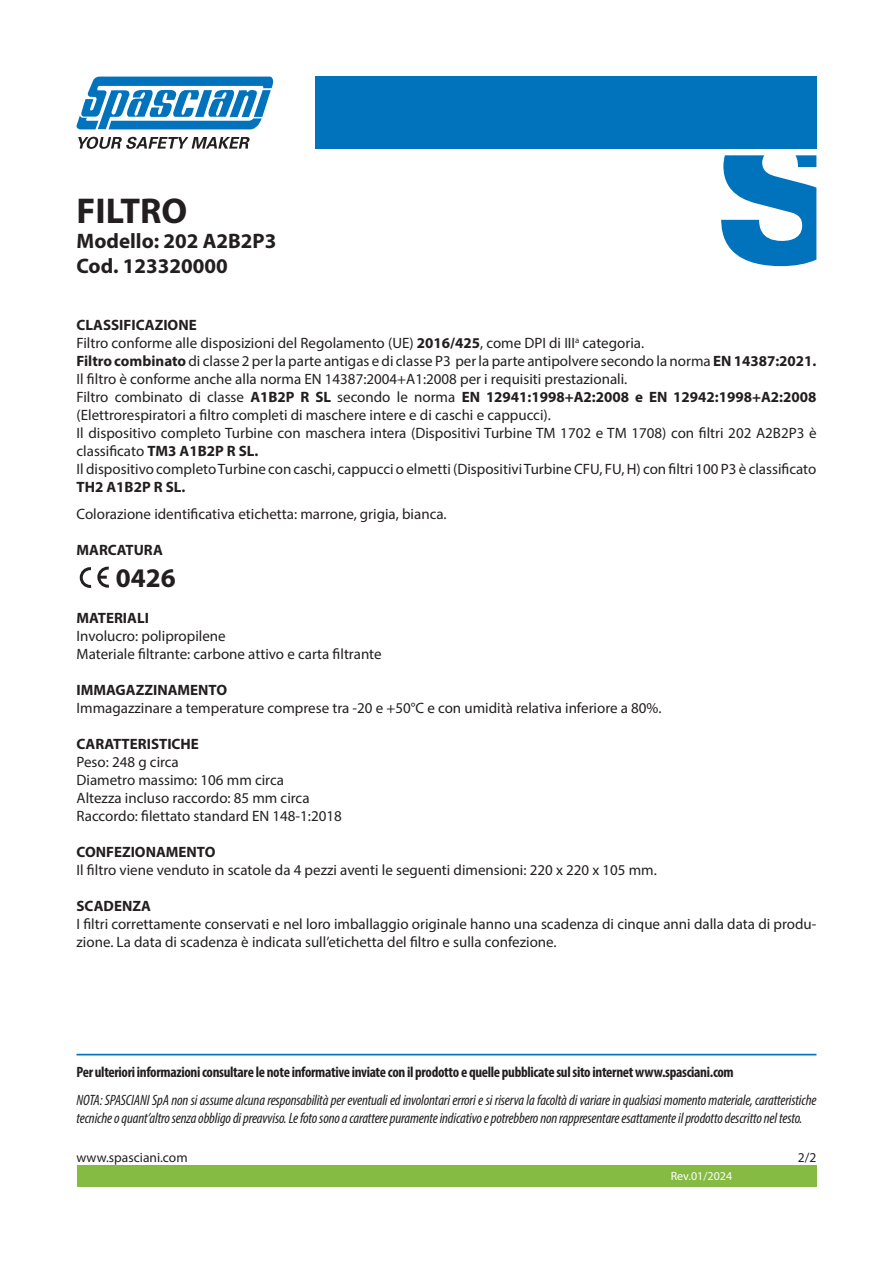
<style>
.page{position:relative;width:893px;height:1263px;background:#fff}
.page>*{position:absolute;margin:0;border:0;box-sizing:border-box;transform-origin:0 0}
.t1{font:700 36px "Myriad Pro";color:#231f20}
.t2{font:700 27px "Myriad Pro";color:#231f20}
.t3{font:700 21px "Myriad Pro";color:#231f20}
.t4{font:15px/18px "Myriad Pro";color:#231f20}
.t5{font:italic condensed 15px/18px "Myriad Pro";letter-spacing:-.01em;color:#231f20}
.t6{font:700 condensed 15px "Myriad Pro";letter-spacing:-.02em;color:#231f20}
.t7{font:700 15px "Myriad Pro";color:#231f20}
.t8{font:13.5px "Myriad Pro";color:#231f20}
.t9{font:12px "Myriad Pro";color:#fff}
.s1{font-weight:700}
</style>
<div class="page">
<hr style="left:77px;top:1054px;width:739px;height:1px;background:#0073bc">
<svg style="left:77px;top:77px;width:196px;height:52px"></svg>
<svg style="left:78px;top:137px;width:172px;height:12px"></svg>
<div style="left:315px;top:77px;width:501px;height:72px;background:#0073bc"></div>
<svg style="left:721px;top:155px;width:95px;height:111px"></svg>
<div style="left:77px;top:1165px;width:739px;height:21px;background:#85bb43"></div>
<svg style="left:80px;top:567px;width:29px;height:21px"></svg>
<p class="t1" style="left:77px;top:187px;width:112px">FILTRO</p>
<p class="t3" style="left:77px;top:227px;width:201px">Modello: 202 A2B2P3</p>
<p class="t3" style="left:77px;top:252px;width:153px">Cod. 123320000</p>
<p class="t7" style="left:77px;top:315px;width:122px">CLASSIFICAZIONE</p>
<p class="t4" style="left:77px;top:334px;width:569px">Filtro conforme alle disposizioni del Regolamento (UE) <span class="s1">2016/425</span>, come DPI di III<sup>a</sup> categoria.</p>
<p class="t4" style="left:77px;top:352px;width:741px"><span class="s1">Filtro combinato</span> di classe 2 per la parte antigas e di classe P3 per la parte antipolvere secondo la norma <span class="s1">EN 14387:2021.</span></p>
<p class="t4" style="left:77px;top:370px;width:552px">Il filtro è conforme anche alla norma EN 14387:2004+A1:2008 per i requisiti prestazionali.</p>
<p class="t4" style="left:77px;top:388px;width:741px">Filtro combinato di classe <span class="s1">A1B2P R SL</span> secondo le norma <span class="s1">EN 12941:1998+A2:2008 e EN 12942:1998+A2:2008 </span>(Elettrorespiratori a filtro completi di maschere intere e di caschi e cappucci).</p>
<p class="t4" style="left:77px;top:424px;width:741px">Il dispositivo completo Turbine con maschera intera (Dispositivi Turbine TM 1702 e TM 1708) con filtri 202 A2B2P3 è classificato <span class="s1">TM3 A1B2P R SL.</span></p>
<p class="t4" style="left:77px;top:460px;width:741px">Il dispositivo completo Turbine con caschi, cappucci o elmetti (Dispositivi Turbine CFU, FU, H) con filtri 100 P3 è classificato<br><span class="s1">TH2 A1B2P R SL.</span></p>
<p class="t4" style="left:77px;top:505px;width:372px">Colorazione identificativa etichetta: marrone, grigia, bianca.</p>
<p class="t7" style="left:77px;top:540px;width:88px">MARCATURA</p>
<p class="t2" style="left:116px;top:560px;width:61px">0426</p>
<p class="t7" style="left:77px;top:608px;width:74px">MATERIALI</p>
<p class="t4" style="left:77px;top:626px;width:151px">Involucro: polipropilene</p>
<p class="t4" style="left:77px;top:644px;width:307px">Materiale filtrante: carbone attivo e carta filtrante</p>
<p class="t7" style="left:77px;top:680px;width:152px">IMMAGAZZINAMENTO</p>
<p class="t4" style="left:77px;top:698px;width:587px">Immagazzinare a temperature comprese tra -20 e +50°C e con umidità relativa inferiore a 80%.</p>
<p class="t7" style="left:77px;top:734px;width:124px">CARATTERISTICHE</p>
<p class="t4" style="left:77px;top:752px;width:104px">Peso: 248 g circa</p>
<p class="t4" style="left:77px;top:770px;width:209px">Diametro massimo: 106 mm circa</p>
<p class="t4" style="left:77px;top:788px;width:235px">Altezza incluso raccordo: 85 mm circa</p>
<p class="t4" style="left:77px;top:806px;width:267px">Raccordo: filettato standard EN 148-1:2018</p>
<p class="t7" style="left:77px;top:842px;width:140px">CONFEZIONAMENTO</p>
<p class="t4" style="left:77px;top:860px;width:582px">Il filtro viene venduto in scatole da 4 pezzi aventi le seguenti dimensioni: 220 x 220 x 105 mm.</p>
<p class="t7" style="left:77px;top:896px;width:76px">SCADENZA</p>
<p class="t4" style="left:77px;top:914px;width:741px">I filtri correttamente conservati e nel loro imballaggio originale hanno una scadenza di cinque anni dalla data di produ&shy;zione. La data di scadenza è indicata sull’etichetta del filtro e sulla confezione.</p>
<p class="t6" style="left:77px;top:1062px;width:659px">Per ulteriori informazioni consultare le note informative inviate con il prodotto e quelle pubblicate sul sito internet www.spasciani.com</p>
<p class="t5" style="left:77px;top:1091px;width:741px">NOTA: SPASCIANI SpA non si assume alcuna responsabilità per eventuali ed involontari errori e si riserva la facoltà di variare in qualsiasi momento materiale, caratteristiche tecniche o quant’altro senza obbligo di preavviso. Le foto sono a carattere puramente indicativo e potrebbero non rappresentare esattamente il prodotto descritto nel testo.</p>
<p class="t8" style="left:77px;top:1149px;width:113px">www.spasciani.com</p>
<p class="t8" style="left:798px;top:1149px;width:20px">2/2</p>
<p class="t9" style="left:671px;top:1168px;width:63px">Rev.01/2024</p>
</div>
